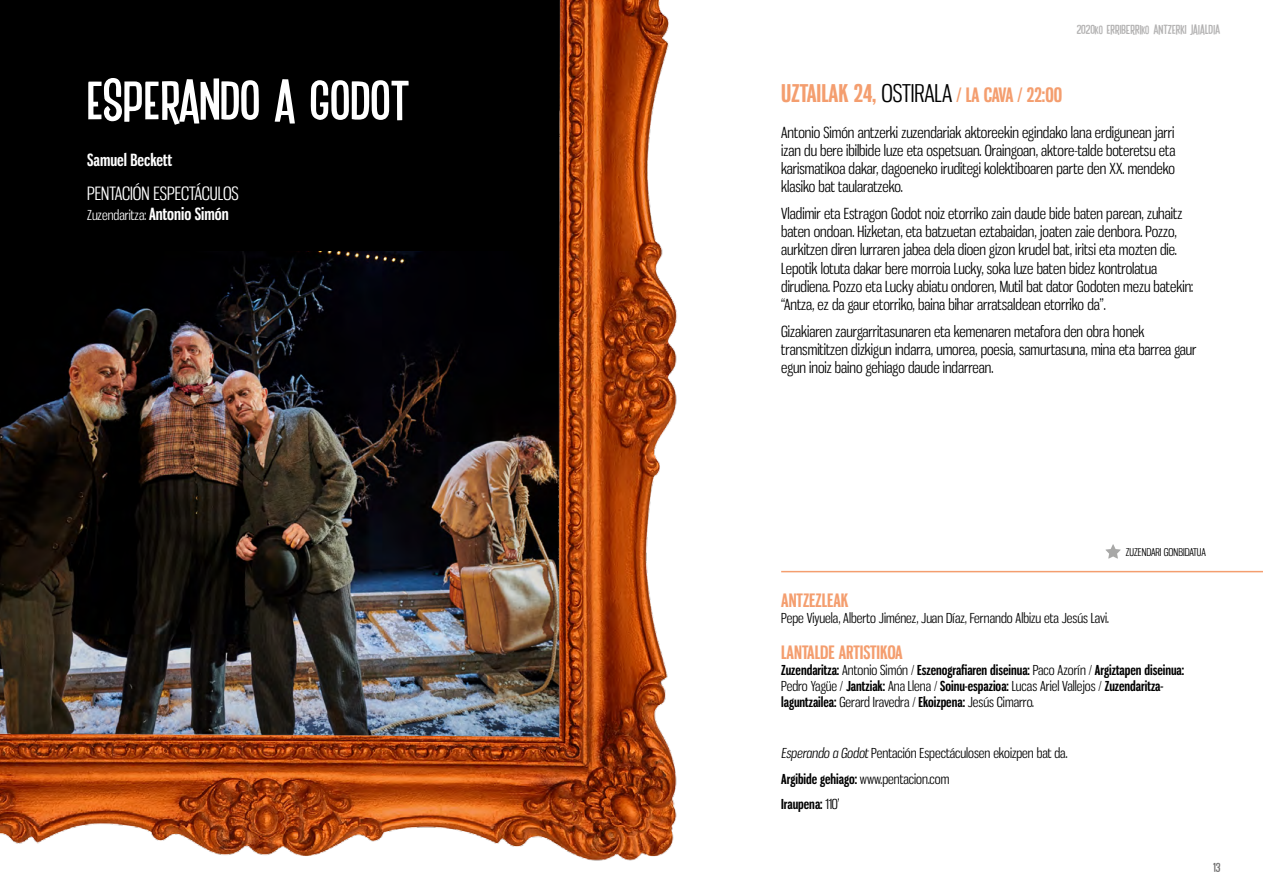
<style>
.page{position:relative;width:1263px;height:893px;background:#fff}
.page>*{position:absolute;margin:0;border:0;box-sizing:border-box;transform-origin:0 0}
.t1{font:51px "Enlighten";color:#fff;scale:1.1 1}
.t2{font:700 19.5px "Gnuolane Rg";letter-spacing:-.015em;color:#f49e6f}
.t3{font:700 18.15px "Gnuolane Rg";color:#f49e6f}
.t4{font:18px "Gnuolane Bk";color:#fff}
.t5{font:700 16.5px "Gnuolane Rg";color:#fff}
.t6{font:15px/18px "Gnuolane Bk";color:#000}
.t7{font:13.5px/16.2px "Gnuolane Bk";color:#000}
.t8{font:700 13.5px "Gnuolane Rg";color:#000}
.t9{font:13.5px "Gnuolane Bk";color:#fff}
.t10{font:12px "Enlighten";color:#b3b2b2;scale:1.1 1}
.t11{font:12px "Enlighten";color:#706f6f;scale:1.1 1}
.t12{font:10.5px "Gnuolane Bk";color:#000}
.s1{font-family:"Gnuolane Rg";font-weight:700;font-size:16.5px}
.s2{font-size:10.5px}
.s3{font-size:24px}
.s4{font-family:"Gnuolane Bk";font-weight:400;font-size:24px;color:#000}
.s5{font-family:"Gnuolane Bk";font-weight:400}
.s6{font-family:"Gnuolane Rg";font-weight:700}
.s7{font-style:italic}
</style>
<div class="page">
<hr style="left:781px;top:571px;width:482px;height:1px;background:#f49e6f">
<img style="left:0;top:0;width:677px;height:861px">
<svg style="left:1105px;top:544px;width:16px;height:15px"></svg>
<h1 class="t1" style="left:87px;top:69px;width:295px">ESPERANDO A GODOT</h1>
<p class="t5" style="left:87px;top:150px;width:87px">Samuel Beckett</p>
<p class="t4" style="left:87px;top:182px;width:153px">PENTACIÓN ESPECTÁCULOS</p>
<p class="t9" style="left:87px;top:207px;width:143px">Zuzendaritza: <span class="s1">Antonio Simón</span></p>
<p class="t10" style="left:1077px;top:22px;width:132px">2020<span class="s2">KO</span> ERRIBERRI<span class="s2">KO</span> ANTZERKI JAIALDIA</p>
<h2 class="t2" style="left:781px;top:83px;width:282px"><span class="s3">UZTAILAK 24,</span> <span class="s4">OSTIRALA</span> / LA CAVA / 22:00</h2>
<p class="t6" style="left:781px;top:124px;width:396px;text-align:justify">Antonio Simón antzerki zuzendariak aktoreekin egindako lana erdigunean jarri izan du bere ibilbide luze eta ospetsuan. Oraingoan, aktore-talde boteretsu eta karismatikoa dakar, dagoeneko iruditegi kolektiboaren parte den XX. mendeko klasiko bat taularatzeko.</p>
<p class="t6" style="left:781px;top:205px;width:413px">Vladimir eta Estragon Godot noiz etorriko zain daude bide baten parean, zuhaitz baten ondoan. Hizketan, eta batzuetan eztabaidan, joaten zaie denbora. Pozzo, aurkitzen diren lurraren jabea dela dioen gizon krudel bat, iritsi eta mozten die.<br>Lepotik lotuta dakar bere morroia Lucky, soka luze baten bidez kontrolatua dirudiena. Pozzo eta Lucky abiatu ondoren, Mutil bat dator Godoten mezu batekin: “Antza, ez da gaur etorriko, baina bihar arratsaldean etorriko da”.</p>
<p class="t6" style="left:781px;top:322px;width:417px">Gizakiaren zaurgarritasunaren eta kemenaren metafora den obra honek transmititzen dizkigun indarra, umorea, poesia, samurtasuna, mina eta barrea gaur egun inoiz baino gehiago daude indarrean.</p>
<p class="t12" style="left:1126px;top:546px;width:82px">ZUZENDARI GONBIDATUA</p>
<p class="t3" style="left:781px;top:589px;width:69px">ANTZEZLEAK</p>
<p class="t7" style="left:781px;top:610px;width:329px">Pepe Viyuela, Alberto Jiménez, Juan Díaz, Fernando Albizu eta Jesús Lavi.</p>
<p class="t3" style="left:781px;top:641px;width:123px">LANTALDE ARTISTIKOA</p>
<p class="t8" style="left:781px;top:662px;width:404px">Zuzendaritza: <span class="s5">Antonio Simón /</span> Eszenografiaren diseinua: <span class="s5">Paco Azorín /</span> Argiztapen diseinua:</p>
<p class="t7" style="left:781px;top:678px;width:384px">Pedro Yagüe / <span class="s6">Jantziak:</span> Ana Llena / <span class="s6">Soinu-espazioa:</span> Lucas Ariel Vallejos / <span class="s6">Zuzendaritza&shy;laguntzailea:</span> Gerard Iravedra / <span class="s6">Ekoizpena:</span> Jesús Cimarro.</p>
<p class="t7" style="left:781px;top:740px;width:288px;line-height:25.5px"><span class="s7">Esperando a Godot</span> Pentación Espectáculosen ekoizpen bat da.<br><span class="s6">Argibide gehiago:</span> www.pentacion.com</p>
<p class="t8" style="left:781px;top:796px;width:60px">Iraupena: <span class="s5">110’</span></p>
<p class="t11" style="left:1213px;top:860px;width:8px">13</p>
</div>
